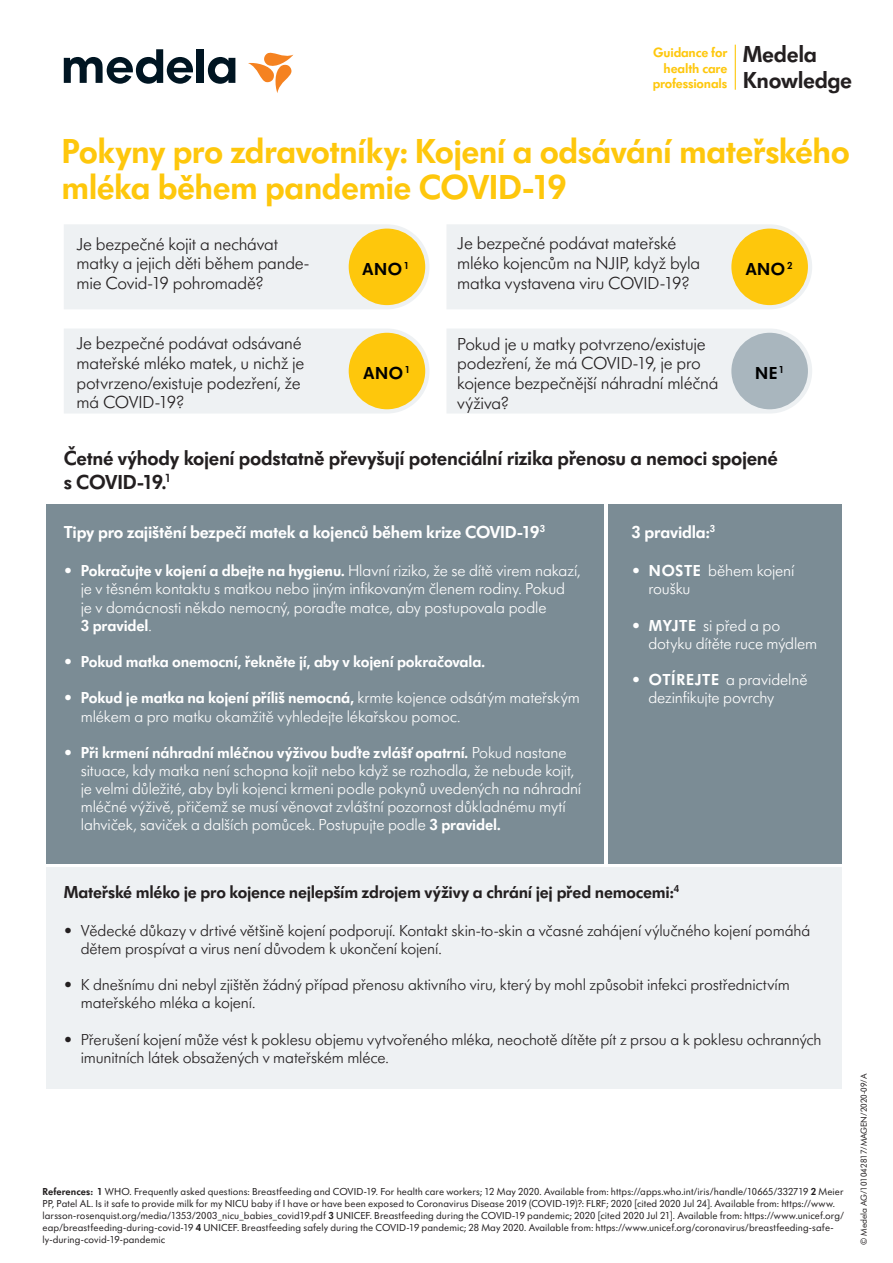
<style>
.page{position:relative;width:893px;height:1263px;background:#fff}
.page>*{position:absolute;margin:0;border:0;box-sizing:border-box;transform-origin:0 0}
.t1{font:600 36px/36px "Futura SB Medela";letter-spacing:-.015em;color:#fec70c}
.t2{font:600 24px/26.4px "Futura SB Medela";letter-spacing:-.01em;color:#231f20}
.subtitle-black-14{font:600 21px "Futura SB Medela";letter-spacing:-.015em;color:#231f20}
.copy-12{font:300 18px/19.8px "Futura SB Medela";letter-spacing:-.01em;color:#231f20}
.subtitle-black-small{font:600 18px "Futura SB Medela";letter-spacing:-.015em;color:#231f20}
.boxtext-big-bold{font:600 18px "Futura SB Medela";letter-spacing:-.01em;color:#fff}
.yes-no-big{font:600 18px "Futura SB Medela";letter-spacing:.035em;color:#000}
.t3{font:300 16.5px/18.1px "Futura SB Medela";letter-spacing:-.01em;color:#fff}
.t4{font:300 16.5px/18.1px "Futura SB Medela";letter-spacing:-.01em;color:#231f20}
.t5{font:600 16.5px "Futura SB Medela";letter-spacing:-.01em;color:#fff}
.t6{font:600 13.95px/15.3px "Futura SB Medela";letter-spacing:-.01em;color:#fec70c;text-align:right}
.references{font:10.5px/12px "Futura SB Medela";letter-spacing:.005em;color:#231f20}
.t7{font:9px "Futura SB Medela";color:#231f20}
.s1{font-weight:600}
.s2{font-weight:300}
</style>
<div class="page">
<hr style="left:735px;top:45px;width:1px;height:45px;background:#fec70c">
<div style="left:197px;top:49px;width:7px;height:34px;background:#001522"></div>
<svg style="left:208px;top:57px;width:27px;height:27px"></svg>
<svg style="left:64px;top:49px;width:129px;height:35px"></svg>
<svg style="left:248px;top:52px;width:45px;height:41px"></svg>
<div style="left:447px;top:329px;width:365px;height:84px;background:#eef1f3"></div>
<div style="left:731px;top:333px;width:77px;height:76px;background:#a9b6be;border-radius:50%"></div>
<div style="left:64px;top:329px;width:365px;height:84px;background:#eef1f3"></div>
<div style="left:349px;top:333px;width:76px;height:76px;background:#fec70c;border-radius:50%"></div>
<div style="left:64px;top:224px;width:365px;height:85px;background:#eef1f3"></div>
<div style="left:349px;top:229px;width:76px;height:76px;background:#fec70c;border-radius:50%"></div>
<div style="left:447px;top:224px;width:365px;height:85px;background:#eef1f3"></div>
<div style="left:731px;top:229px;width:77px;height:76px;background:#fec70c;border-radius:50%"></div>
<div style="left:47px;top:867px;width:795px;height:222px;background:#eef1f3"></div>
<div style="left:608px;top:504px;width:234px;height:359px;background:#7b8c95"></div>
<div style="left:47px;top:504px;width:557px;height:359px;background:#7b8c95"></div>
<p class="t6" style="left:653px;top:45px;width:76px">Guidance for health care professionals</p>
<p class="t2" style="left:743px;top:40px;width:111px">Medela<br>Knowledge</p>
<p class="t1" style="left:62px;top:133px;width:790px">Pokyny pro zdravotníky: Kojení a odsávání mateřského mléka během pandemie COVID-19</p>
<p class="copy-12" style="left:77px;top:234px;width:234px">Je bezpečné kojit a nechávat matky a jejich děti během pande&shy;mie Covid-19 pohromadě?</p>
<p class="copy-12" style="left:77px;top:333px;width:229px">Je bezpečné podávat odsávané mateřské mléko matek, u nichž je potvrzeno/existuje podezření, že má COVID-19?</p>
<p class="copy-12" style="left:457px;top:233px;width:244px">Je bezpečné podávat mateřské mléko kojencům na NJIP, když byla matka vystavena viru COVID-19?</p>
<p class="yes-no-big" style="left:362px;top:258px;width:48px">ANO<sup>1</sup></p>
<p class="yes-no-big" style="left:746px;top:258px;width:48px">ANO<sup>2</sup></p>
<p class="yes-no-big" style="left:364px;top:362px;width:48px">ANO<sup>1</sup></p>
<p class="copy-12" style="left:457px;top:334px;width:250px">Pokud je u matky potvrzeno/existuje</p>
<p class="copy-12" style="left:457px;top:353px;width:263px">podezření, že má COVID-19, je pro kojence bezpečnější náhradní mléčná výživa?</p>
<p class="yes-no-big" style="left:755px;top:362px;width:31px">NE<sup>1</sup></p>
<p class="subtitle-black-14" style="left:64px;top:446px;width:716px">Četné výhody kojení podstatně převyšují potenciální rizika přenosu a nemoci spojené</p>
<p class="subtitle-black-14" style="left:64px;top:469px;width:109px">s COVID-19.<sup>1</sup></p>
<p class="boxtext-big-bold" style="left:64px;top:522px;width:483px">Tipy pro zajištění bezpečí matek a kojenců během krize COVID-19<sup>3</sup></p>
<p class="t3" style="left:81px;top:562px;width:501px;text-indent:-17px">• <span class="s1">Pokračujte v kojení a dbejte na hygienu.</span> Hlavní riziko, že se dítě virem nakazí, je v těsném kontaktu s matkou nebo jiným infikovaným členem rodiny. Pokud<br>je v domácnosti někdo nemocný, poraďte matce, aby postupovala podle<br><span class="s1">3 pravidel</span>.</p>
<p class="t5" style="left:64px;top:652px;width:423px"><span class="s2">•</span> Pokud matka onemocní, řekněte jí, aby v kojení pokračovala.</p>
<p class="t3" style="left:81px;top:689px;width:500px;text-indent:-17px">• <span class="s1">Pokud je matka na kojení příliš nemocná,</span> krmte kojence odsátým mateřským mlékem a pro matku okamžitě vyhledejte lékařskou pomoc.</p>
<p class="t3" style="left:81px;top:743px;width:502px;text-indent:-17px">• <span class="s1">Při krmení náhradní mléčnou výživou buďte zvlášť opatrní.</span> Pokud nastane situace, kdy matka není schopna kojit nebo když se rozhodla, že nebude kojit, je velmi důležité, aby byli kojenci krmeni podle pokynů uvedených na náhradní mléčné výživě, přičemž se musí věnovat zvláštní pozornost důkladnému mytí lahviček, saviček a dalších pomůcek. Postupujte podle <span class="s1">3 pravidel.</span></p>
<p class="boxtext-big-bold" style="left:631px;top:522px;width:85px">3 pravidla:<sup>3</sup></p>
<p class="t3" style="left:648px;top:562px;width:147px;text-indent:-17px">• <span class="s1">NOSTE</span> během kojení roušku</p>
<p class="t3" style="left:648px;top:616px;width:170px;text-indent:-17px">• <span class="s1">MYJTE</span> si před a po dotyku dítěte ruce mýdlem</p>
<p class="t3" style="left:648px;top:670px;width:160px;text-indent:-17px">• <span class="s1">OTÍREJTE</span> a pravidelně dezinfikujte povrchy</p>
<p class="subtitle-black-small" style="left:64px;top:881px;width:617px">Mateřské mléko je pro kojence nejlepším zdrojem výživy a chrání jej před nemocemi:<sup>4</sup></p>
<p class="t4" style="left:81px;top:921px;width:731px;text-indent:-17px">• Vědecké důkazy v drtivé většině kojení podporují. Kontakt skin-to-skin a včasné zahájení výlučného kojení pomáhá dětem prospívat a virus není důvodem k ukončení kojení.</p>
<p class="t4" style="left:81px;top:975px;width:710px;text-indent:-17px">• K dnešnímu dni nebyl zjištěn žádný případ přenosu aktivního viru, který by mohl způsobit infekci prostřednictvím mateřského mléka a kojení.</p>
<p class="t4" style="left:81px;top:1030px;width:742px;text-indent:-17px">• Přerušení kojení může vést k poklesu objemu vytvořeného mléka, neochotě dítěte pít z prsou a k poklesu ochranných imunitních látek obsažených v mateřském mléce.</p>
<p class="references" style="left:43px;top:1185px;width:803px"><span class="s1">References: 1</span> WHO. Frequently asked questions: Breastfeeding and COVID-19. For health care workers; 12 May 2020. Available from: https://apps.who.int/iris/handle/10665/332719 <span class="s1">2</span> Meier PP, Patel AL. Is it safe to provide milk for my NICU baby if I have or have been exposed to Coronavirus Disease 2019 (COVID-19)?: FLRF; 2020 [cited 2020 Jul 24]. Available from: https://www. larsson-rosenquist.org/media/1353/2003_nicu_babies_covid19.pdf <span class="s1">3</span> UNICEF. Breastfeeding during the COVID-19 pandemic; 2020 [cited 2020 Jul 21]. Available from: https://www.unicef.org/ eap/breastfeeding-during-covid-19 <span class="s1">4</span> UNICEF. Breastfeeding safely during the COVID-19 pandemic; 28 May 2020. Available from: https://www.unicef.org/coronavirus/breastfeeding-safe&shy;ly-during-covid-19-pandemic</p>
<p class="t7" style="left:858px;top:1245px;width:173px;rotate:-90deg">© Medela AG/101042817/MAGEN/2020-09/A</p>
</div>
